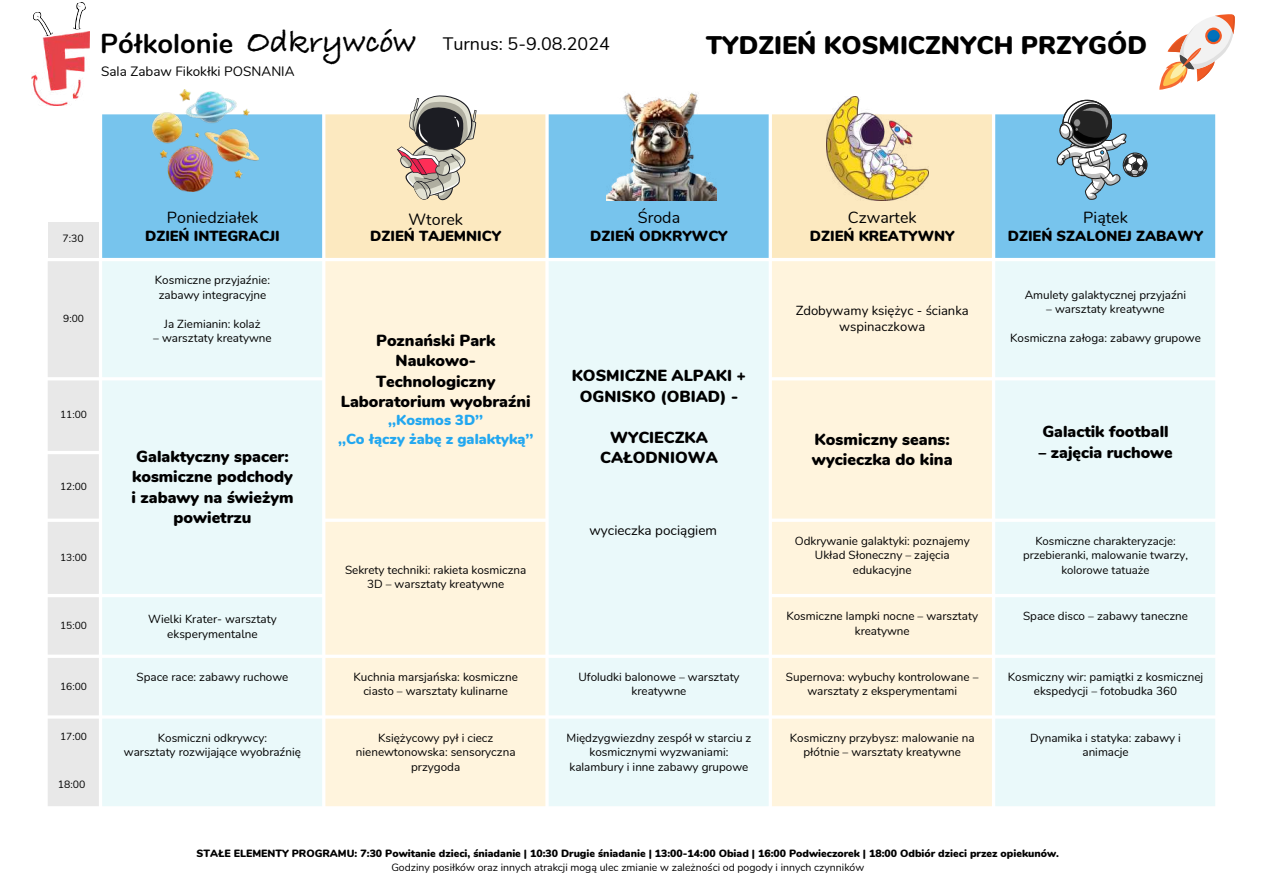
<style>
.page{position:relative;width:1263px;height:894px;background:#fff}
.page>*{position:absolute;margin:0;border:0;box-sizing:border-box;transform-origin:0 0}
.t1{font:700 27.3px "Nunito";color:#000}
.t2{font:900 25.5px "Nunito";color:#000}
.t3{font:18px "Nunito";color:#000}
.t4{font:900 16.2px/20.4px "Nunito";color:#000}
.t5{font:900 16.05px/20.4px "Nunito";color:#000;text-align:center}
.t6{font:16.05px "Nunito";color:#000}
.t7{font:900 15.9px "Nunito";color:#000}
.t8{font:900 14.55px "Nunito";color:#000}
.t9{font:900 14.55px/18.8px "Nunito";color:#22a7f0;text-align:center}
.t10{font:13.5px "Nunito";color:#000}
.t11{font:13.05px/16.2px "Nunito";color:#000;text-align:center}
.t12{font:11.7px/14.5px "Nunito";color:#000;text-align:center}
.t13{font:11.4px/14.5px "Nunito";color:#000;text-align:center}
.t14{font:900 10.5px "Nunito";color:#000}
.t15{font:10.5px "Nunito";color:#000}
.t16{font:10.2px "Nunito";color:#000}
.s1{font-family:"Bradley Hand ITCTT";font-size:32.7px}
</style>
<div class="page">
<div style="left:102px;top:114px;width:1113px;height:144px;background:#77c4ed"></div>
<svg style="left:325px;top:114px;width:667px;height:144px;background:#d2ddce"></svg>
<div style="left:48px;top:261px;width:51px;height:545px;background:#e8e8e8"></div>
<div style="left:102px;top:261px;width:1113px;height:545px;background:#eaf9fa"></div>
<svg style="left:325px;top:261px;width:667px;height:545px;background:#f8f5e7"></svg>
<div style="left:48px;top:222px;width:50px;height:36px;background:#e8e8e8"></div>
<div style="left:50px;top:768px;width:43px;height:36px;background:#e8e8e8"></div>
<svg style="left:1056px;top:100px;width:91px;height:100px"></svg>
<svg style="left:1159px;top:14px;width:76px;height:76px"></svg>
<img style="left:153px;top:89px;width:105px;height:103px">
<svg style="left:397px;top:95px;width:80px;height:106px;background:#b2a497"></svg>
<img style="left:607px;top:92px;width:109px;height:108px">
<img style="left:826px;top:96px;width:102px;height:104px">
<img style="left:32px;top:31px;width:57px;height:74px">
<svg style="left:73px;top:2px;width:13px;height:28px"></svg>
<svg style="left:32px;top:12px;width:21px;height:26px"></svg>
<h1 class="t1" style="left:100px;top:26px;width:317px">Półkolonie <span class="s1">Odkrywców</span></h1>
<h2 class="t2" style="left:706px;top:28px;width:442px">TYDZIEŃ KOSMICZNYCH PRZYGÓD</h2>
<h3 class="t3" style="left:443px;top:32px;width:169px">Turnus: 5-9.08.2024</h3>
<p class="t10" style="left:101px;top:62px;width:195px">Sala Zabaw Fikokłki POSNANIA</p>
<p class="t15" style="left:63px;top:231px;width:23px">7:30</p>
<p class="t16" style="left:63px;top:312px;width:22px">9:00</p>
<p class="t16" style="left:60px;top:408px;width:28px">11:00</p>
<p class="t16" style="left:60px;top:479px;width:28px">12:00</p>
<p class="t16" style="left:60px;top:550px;width:28px">13:00</p>
<h3 class="t6" style="left:167px;top:207px;width:93px">Poniedziałek</h3>
<p class="t8" style="left:145px;top:226px;width:136px">DZIEŃ INTEGRACJI</p>
<h3 class="t6" style="left:409px;top:209px;width:56px">Wtorek</h3>
<p class="t8" style="left:370px;top:226px;width:132px">DZIEŃ TAJEMNICY</p>
<p class="t12" style="left:155px;top:273px;width:117px">Kosmiczne przyjaźnie: zabawy integracyjne</p>
<p class="t12" style="left:164px;top:316px;width:98px">Ja Ziemianin: kolaż</p>
<p class="t12" style="left:153px;top:331px;width:120px">– warsztaty kreatywne</p>
<h3 class="t5" style="left:341px;top:330px;width:191px">Poznański Park<br>Naukowo-<br>Technologiczny<br>Laboratorium wyobraźni</h3>
<p class="t9" style="left:338px;top:411px;width:197px">,,Kosmos 3D’’<br>,,Co łączy żabę z galaktyką’’</p>
<h3 class="t5" style="left:131px;top:446px;width:164px">Galaktyczny spacer: kosmiczne podchody i zabawy na świeżym powietrzu</h3>
<p class="t12" style="left:345px;top:562px;width:183px">Sekrety techniki: rakieta kosmiczna<br>3D – warsztaty kreatywne</p>
<h3 class="t6" style="left:638px;top:207px;width:44px">Środa</h3>
<p class="t8" style="left:590px;top:226px;width:139px">DZIEŃ ODKRYWCY</p>
<h3 class="t5" style="left:572px;top:366px;width:176px">KOSMICZNE ALPAKI +<br>OGNISKO (OBIAD) -</h3>
<h3 class="t5" style="left:600px;top:427px;width:119px">WYCIECZKA<br>CAŁODNIOWA</h3>
<p class="t10" style="left:590px;top:521px;width:129px">wycieczka pociągiem</p>
<h3 class="t6" style="left:848px;top:207px;width:70px">Czwartek</h3>
<p class="t8" style="left:810px;top:226px;width:146px">DZIEŃ KREATYWNY</p>
<p class="t11" style="left:796px;top:302px;width:175px">Zdobywamy księżyc - ścianka wspinaczkowa</p>
<h3 class="t4" style="left:812px;top:429px;width:142px">Kosmiczny seans: wycieczka do kina</h3>
<h3 class="t6" style="left:1083px;top:207px;width:46px">Piątek</h3>
<p class="t8" style="left:1008px;top:226px;width:197px">DZIEŃ SZALONEJ ZABAWY</p>
<p class="t12" style="left:1025px;top:287px;width:163px">Amulety galaktycznej przyjaźni</p>
<p class="t12" style="left:1046px;top:302px;width:120px">– warsztaty kreatywne</p>
<p class="t12" style="left:1010px;top:331px;width:192px">Kosmiczna załoga: zabawy grupowe</p>
<h3 class="t7" style="left:1042px;top:421px;width:128px">Galactik football</h3>
<h3 class="t7" style="left:1038px;top:441px;width:136px">– zajęcia ruchowe</h3>
<p class="t12" style="left:795px;top:533px;width:176px">Odkrywanie galaktyki: poznajemy<br>Układ Słoneczny – zajęcia edukacyjne</p>
<p class="t13" style="left:1023px;top:533px;width:166px">Kosmiczne charakteryzacje: przebieranki, malowanie twarzy, kolorowe tatuaże</p>
<p class="t16" style="left:60px;top:618px;width:28px">15:00</p>
<p class="t12" style="left:148px;top:612px;width:130px">Wielki Krater- warsztaty eksperymentalne</p>
<p class="t12" style="left:786px;top:608px;width:193px">Kosmiczne lampki nocne – warsztaty kreatywne</p>
<p class="t12" style="left:1023px;top:608px;width:167px">Space disco – zabawy taneczne</p>
<p class="t16" style="left:60px;top:679px;width:28px">16:00</p>
<p class="t12" style="left:136px;top:669px;width:153px">Space race: zabawy ruchowe</p>
<p class="t12" style="left:354px;top:669px;width:166px">Kuchnia marsjańska: kosmiczne ciasto – warsztaty kulinarne</p>
<p class="t12" style="left:578px;top:669px;width:163px">Ufoludki balonowe – warsztaty kreatywne</p>
<p class="t12" style="left:786px;top:669px;width:194px">Supernova: wybuchy kontrolowane – warsztaty z eksperymentami</p>
<p class="t12" style="left:1008px;top:669px;width:197px">Kosmiczny wir: pamiątki z kosmicznej ekspedycji – fotobudka 360</p>
<p class="t16" style="left:60px;top:729px;width:28px">17:00</p>
<p class="t12" style="left:124px;top:730px;width:179px">Kosmiczni odkrywcy:<br>warsztaty rozwijające wyobraźnię</p>
<p class="t12" style="left:356px;top:730px;width:161px">Księżycowy pył i ciecz nienewtonowska: sensoryczna przygoda</p>
<p class="t12" style="left:567px;top:730px;width:186px">Międzygwiezdny zespół w starciu z kosmicznymi wyzwaniami: kalambury i inne zabawy grupowe</p>
<p class="t12" style="left:790px;top:730px;width:186px">Kosmiczny przybysz: malowanie na płótnie – warsztaty kreatywne</p>
<p class="t12" style="left:1030px;top:730px;width:152px">Dynamika i statyka: zabawy i animacje</p>
<p class="t15" style="left:58px;top:777px;width:29px">18:00</p>
<p class="t14" style="left:197px;top:845px;width:864px">STAŁE ELEMENTY PROGRAMU: 7:30 Powitanie dzieci, śniadanie | 10:30 Drugie śniadanie | 13:00-14:00 Obiad | 16:00 Podwieczorek | 18:00 Odbiór dzieci przez opiekunów.</p>
<p class="t15" style="left:391px;top:859px;width:474px">Godziny posiłków oraz innych atrakcji mogą ulec zmianie w zależności od pogody i innych czynników</p>
</div>
